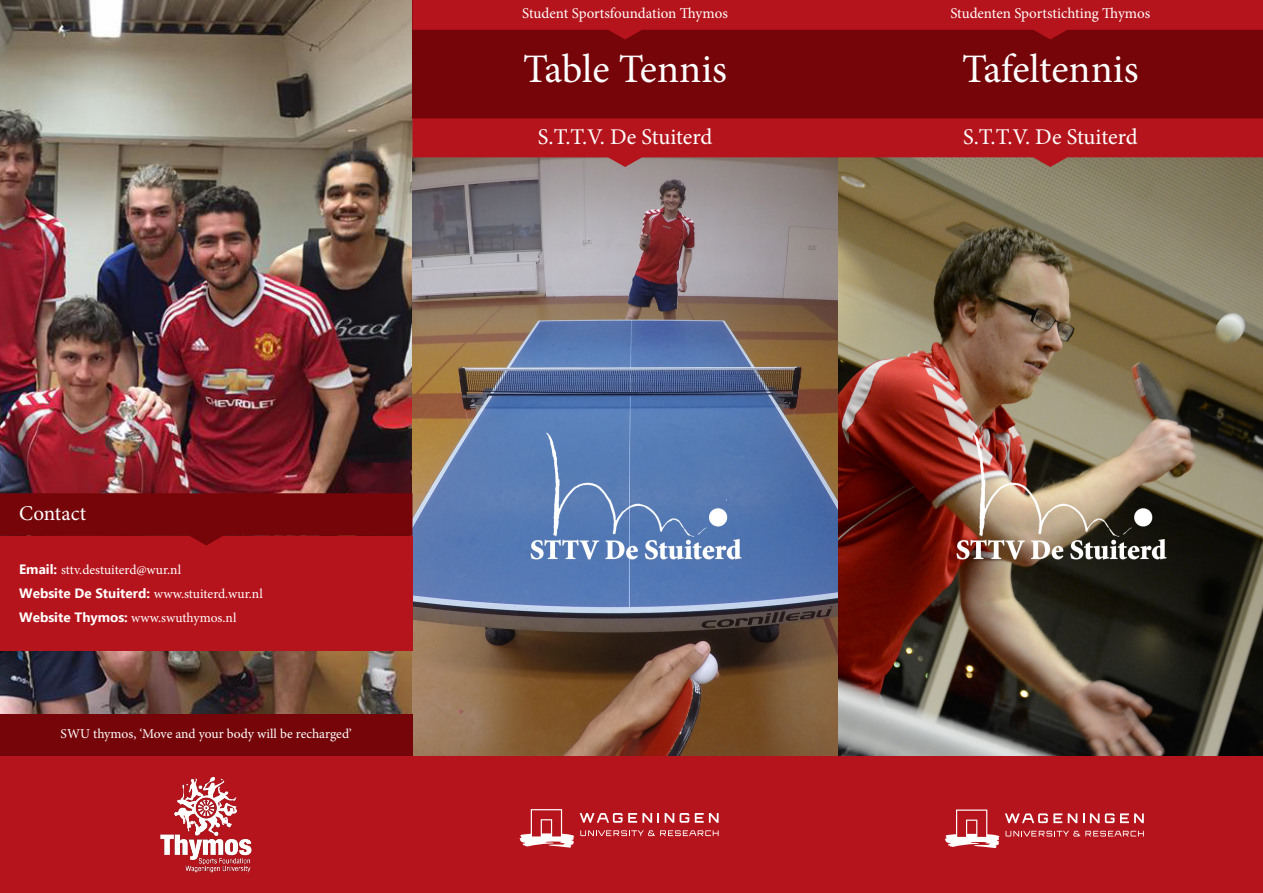
<style>
.page{position:relative;width:1263px;height:893px;background:#fff}
.page>*{position:absolute;margin:0;border:0;box-sizing:border-box;transform-origin:0 0}
.TITEL_FOLDER{font:40.5px "Minion Pro";letter-spacing:-.005em;color:#fff}
.VERENIGING_NAAM{font:22.5px "Minion Pro";letter-spacing:-.01em;color:#fff}
.KOP_GROOT_NL{font:21px "Minion Pro";letter-spacing:.005em;color:#fff}
.TOP_TEKST{font:15px "Minion Pro";color:#fff}
.CONTACT{font:13.5px "Minion Pro";color:#fff}
.BASIS_TEKST{font:13.5px "Minion Pro";letter-spacing:-.005em;color:#fff}
.s1{font-family:"Ebrima";font-weight:700}
</style>
<div class="page">
<img style="left:0;top:0;width:412px;height:714px">
<div style="left:412px;top:0;width:851px;height:118px;background:#750508"></div>
<img style="left:838px;top:167px;width:425px;height:590px">
<img style="left:412px;top:167px;width:426px;height:590px">
<svg style="left:412px;top:0;width:851px;height:39px"></svg>
<div style="left:0;top:536px;width:412px;height:115px;background:#b6141c"></div>
<svg style="left:0;top:493px;width:412px;height:52px"></svg>
<div style="left:0;top:714px;width:412px;height:179px;background:#750508"></div>
<svg style="left:412px;top:118px;width:851px;height:49px;background:#ac272a"></svg>
<div style="left:0;top:757px;width:1263px;height:136px;background:#b6141c"></div>
<img style="left:525px;top:419px;width:225px;height:158px">
<img style="left:160px;top:776px;width:92px;height:97px">
<svg style="left:519px;top:809px;width:199px;height:39px"></svg>
<svg style="left:945px;top:809px;width:199px;height:39px"></svg>
<img style="left:950px;top:419px;width:225px;height:158px">
<p class="KOP_GROOT_NL" style="left:19px;top:499px;width:69px">Contact</p>
<p class="CONTACT" style="left:19px;top:561px;width:164px"><span class="s1">Email:</span> sttv.destuiterd@wur.nl</p>
<p class="CONTACT" style="left:19px;top:585px;width:245px"><span class="s1">Website De Stuiterd:</span> www.stuiterd.wur.nl</p>
<p class="CONTACT" style="left:19px;top:609px;width:219px"><span class="s1">Website Thymos:</span> www.swuthymos.nl</p>
<p class="BASIS_TEKST" style="left:61px;top:725px;width:293px">SWU thymos, ‘Move and your body will be recharged’</p>
<p class="TOP_TEKST" style="left:522px;top:3px;width:207px">Student Sportsfoundation Thymos</p>
<p class="TOP_TEKST" style="left:950px;top:3px;width:201px">Studenten Sportstichting Thymos</p>
<p class="TITEL_FOLDER" style="left:523px;top:42px;width:205px">Table Tennis</p>
<p class="TITEL_FOLDER" style="left:962px;top:42px;width:178px">Tafeltennis</p>
<p class="VERENIGING_NAAM" style="left:538px;top:122px;width:176px">S.T.T.V. De Stuiterd</p>
<p class="VERENIGING_NAAM" style="left:963px;top:122px;width:176px">S.T.T.V. De Stuiterd</p>
</div>
